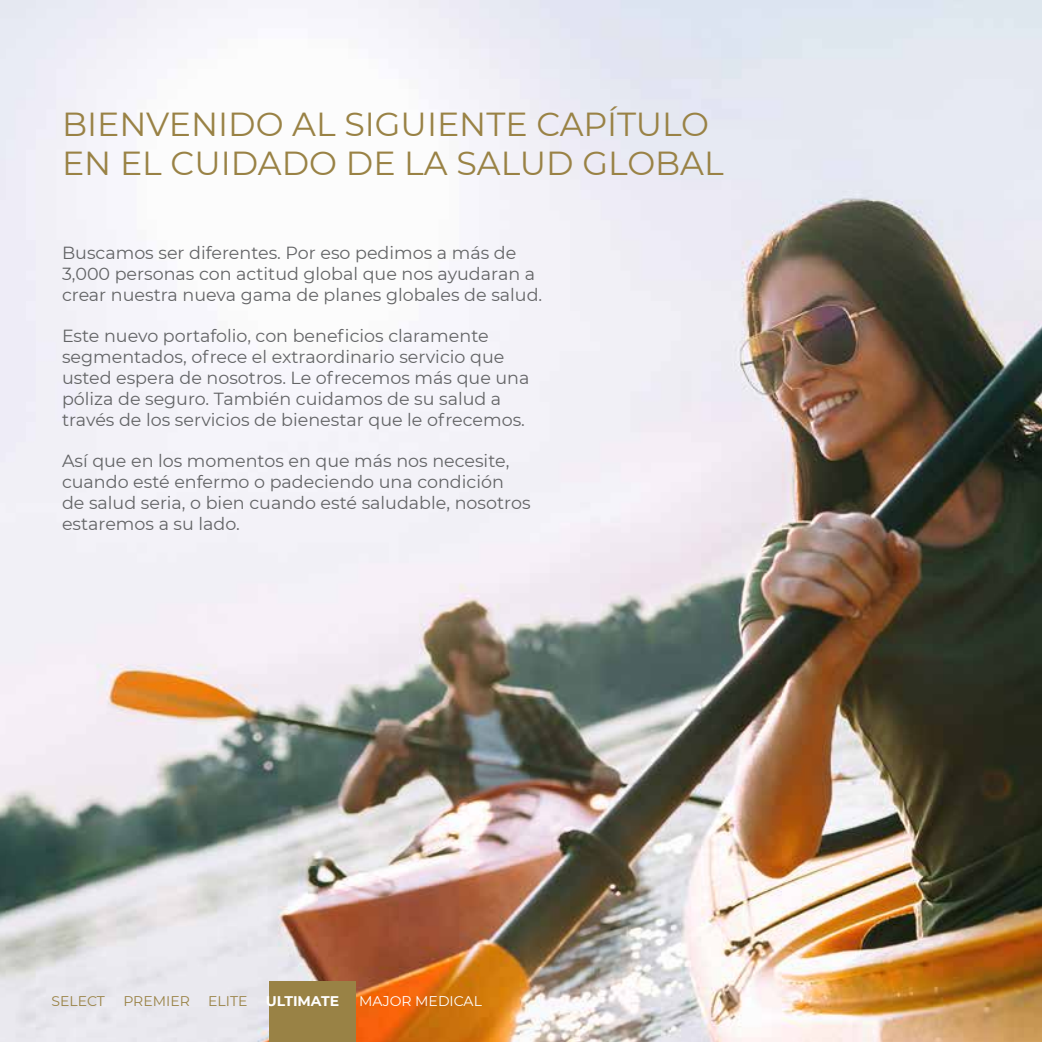
<style>
.page{position:relative;width:1042px;height:1042px;background:#fff}
.page>*{position:absolute;margin:0;border:0;box-sizing:border-box;transform-origin:0 0}
.t1{font:33.25px/39px "Montserrat";color:#998245}
.t2{font:17.5px/21px "Montserrat";color:#636466}
.t3{font:14px "Montserrat";color:#998245}
.t4{font:14px "Montserrat";color:#fff}
.t5{font:700 14px "Montserrat";color:#fff}
</style>
<div class="page">
<img style="left:0;top:0;width:1042px;height:1042px">
<div style="left:270px;top:981px;width:86px;height:61px;background:#998245"></div>
<h1 class="t1" style="left:62px;top:104px;width:663px">BIENVENIDO AL SIGUIENTE CAPÍTULO<br>EN EL CUIDADO DE LA SALUD GLOBAL</h1>
<p class="t2" style="left:62px;top:241px;width:482px">Buscamos ser diferentes. Por eso pedimos a más de<br>3,000 personas con actitud global que nos ayudaran a crear nuestra nueva gama de planes globales de salud.</p>
<p class="t2" style="left:62px;top:324px;width:469px">Este nuevo portafolio, con beneficios claramente segmentados, ofrece el extraordinario servicio que usted espera de nosotros. Le ofrecemos más que una póliza de seguro. También cuidamos de su salud a través de los servicios de bienestar que le ofrecemos.</p>
<p class="t2" style="left:62px;top:449px;width:470px">Así que en los momentos en que más nos necesite, cuando esté enfermo o padeciendo una condición de salud seria, o bien cuando esté saludable, nosotros estaremos a su lado.</p>
<p class="t3" style="left:51px;top:991px;width:55px">SELECT</p>
<p class="t3" style="left:123px;top:991px;width:68px">PREMIER</p>
<p class="t3" style="left:208px;top:991px;width:41px">ELITE</p>
<p class="t5" style="left:266px;top:991px;width:75px">ULTIMATE</p>
<p class="t4" style="left:359px;top:991px;width:124px">MAJOR MEDICAL</p>
</div>
